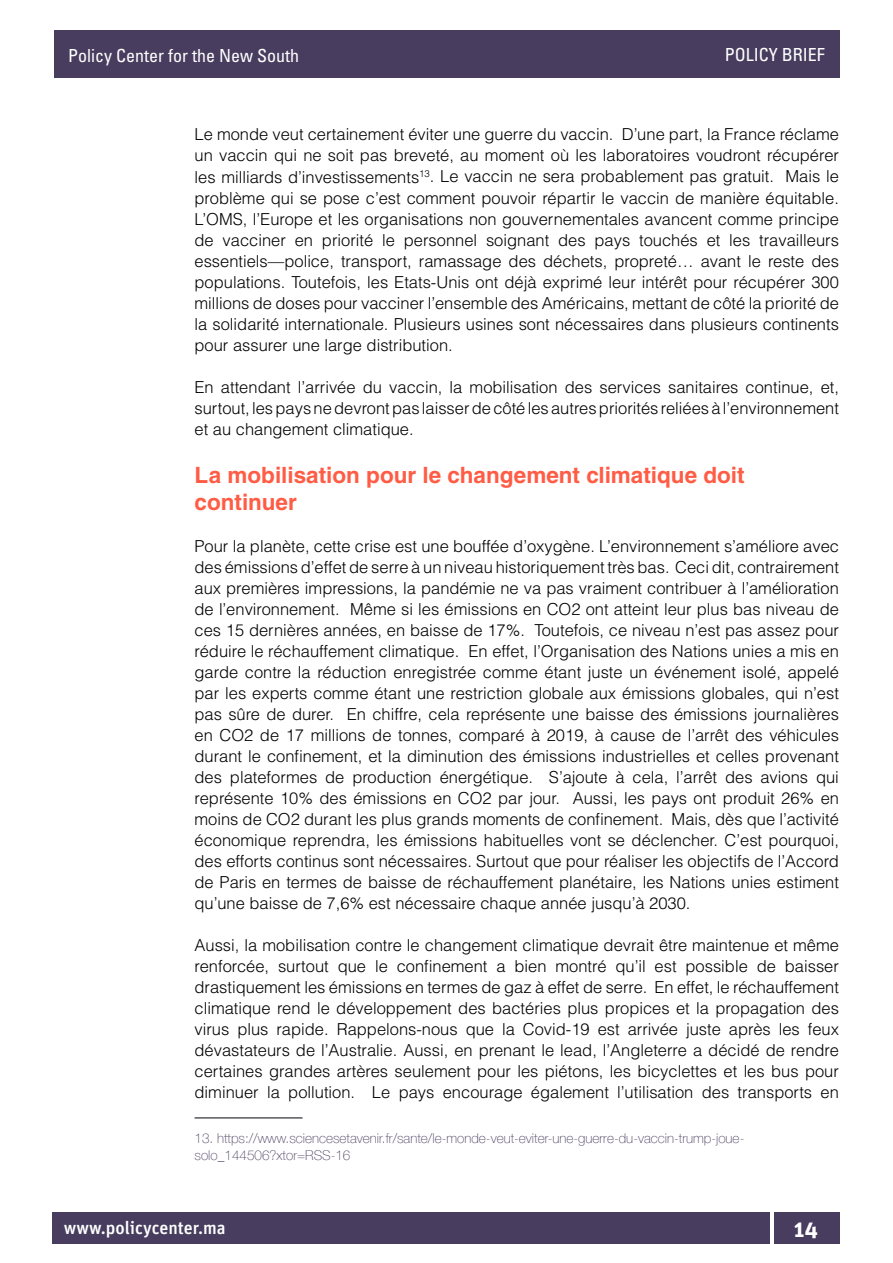
<style>
.page{position:relative;width:893px;height:1263px;background:#fff}
.page>*{position:absolute;margin:0;border:0;box-sizing:border-box;transform-origin:0 0}
.t1{font:700 22.5px/27px "Helvetica LT Std";color:#ff5c45}
.t2{font:700 22.5px "Unit Pro";color:#fff}
.t3{font:condensed 18px "Univers LT Std";color:#fff}
.t4{font:500 18px "Unit Pro";color:#fff}
.t5{font:300 16.5px/21px "Helvetica LT Std";color:#000;text-align:justify}
.t6{font:100 13.5px/16.2px "Helvetica Neue LT Com";color:#483d5f}
</style>
<div class="page">
<div style="left:52px;top:1212px;width:718px;height:31px;background:#483d5f"></div>
<div style="left:774px;top:1212px;width:65px;height:31px;background:#483d5f"></div>
<div style="left:54px;top:30px;width:785px;height:48px;background:#483d5f"></div>
<hr style="left:195px;top:1117px;width:108px;height:2px;background:#58585c">
<p class="t3" style="left:68px;top:44px;width:232px">Policy Center for the New South</p>
<p class="t3" style="left:725px;top:43px;width:102px">POLICY BRIEF</p>
<p class="t5" style="left:195px;top:124px;width:646px">Le monde veut certainement éviter une guerre du vaccin. D’une part, la France réclame un vaccin qui ne soit pas breveté, au moment où les laboratoires voudront récupérer les milliards d’investissements<sup>13</sup>. Le vaccin ne sera probablement pas gratuit. Mais le problème qui se pose c’est comment pouvoir répartir le vaccin de manière équitable.<br>L’OMS, l’Europe et les organisations non gouvernementales avancent comme principe de vacciner en priorité le personnel soignant des pays touchés et les travailleurs essentiels—police, transport, ramassage des déchets, propreté… avant le reste des populations. Toutefois, les Etats-Unis ont déjà exprimé leur intérêt pour récupérer 300 millions de doses pour vacciner l’ensemble des Américains, mettant de côté la priorité de la solidarité internationale. Plusieurs usines sont nécessaires dans plusieurs continents pour assurer une large distribution.</p>
<p class="t5" style="left:195px;top:376px;width:646px">En attendant l’arrivée du vaccin, la mobilisation des services sanitaires continue, et, surtout, les pays ne devront pas laisser de côté les autres priorités reliées à l’environnement et au changement climatique.</p>
<h1 class="t1" style="left:195px;top:461px;width:552px">La mobilisation pour le changement climatique doit continuer</h1>
<p class="t5" style="left:195px;top:535px;width:646px">Pour la planète, cette crise est une bouffée d’oxygène. L’environnement s’améliore avec des émissions d’effet de serre à un niveau historiquement très bas. Ceci dit, contrairement aux premières impressions, la pandémie ne va pas vraiment contribuer à l’amélioration de l’environnement. Même si les émissions en CO2 ont atteint leur plus bas niveau de ces 15 dernières années, en baisse de 17%. Toutefois, ce niveau n’est pas assez pour réduire le réchauffement climatique. En effet, l’Organisation des Nations unies a mis en garde contre la réduction enregistrée comme étant juste un événement isolé, appelé par les experts comme étant une restriction globale aux émissions globales, qui n’est pas sûre de durer. En chiffre, cela représente une baisse des émissions journalières en CO2 de 17 millions de tonnes, comparé à 2019, à cause de l’arrêt des véhicules durant le confinement, et la diminution des émissions industrielles et celles provenant des plateformes de production énergétique. S’ajoute à cela, l’arrêt des avions qui représente 10% des émissions en CO2 par jour. Aussi, les pays ont produit 26% en moins de CO2 durant les plus grands moments de confinement. Mais, dès que l’activité économique reprendra, les émissions habituelles vont se déclencher. C’est pourquoi, des efforts continus sont nécessaires. Surtout que pour réaliser les objectifs de l’Accord de Paris en termes de baisse de réchauffement planétaire, les Nations unies estiment qu’une baisse de 7,6% est nécessaire chaque année jusqu’à 2030.</p>
<p class="t5" style="left:195px;top:934px;width:646px">Aussi, la mobilisation contre le changement climatique devrait être maintenue et même renforcée, surtout que le confinement a bien montré qu’il est possible de baisser drastiquement les émissions en termes de gaz à effet de serre. En effet, le réchauffement climatique rend le développement des bactéries plus propices et la propagation des virus plus rapide. Rappelons-nous que la Covid-19 est arrivée juste après les feux dévastateurs de l’Australie. Aussi, en prenant le lead, l’Angleterre a décidé de rendre certaines grandes artères seulement pour les piétons, les bicyclettes et les bus pour diminuer la pollution. Le pays encourage également l’utilisation des transports en</p>
<p class="t6" style="left:195px;top:1130px;width:551px">13. https://www.sciencesetavenir.fr/sante/le-monde-veut-eviter-une-guerre-du-vaccin-trump-joue&shy;solo_144506?xtor=RSS-16</p>
<p class="t4" style="left:64px;top:1216px;width:164px">www.policycenter.ma</p>
<h1 class="t2" style="left:794px;top:1214px;width:26px">14</h1>
</div>
